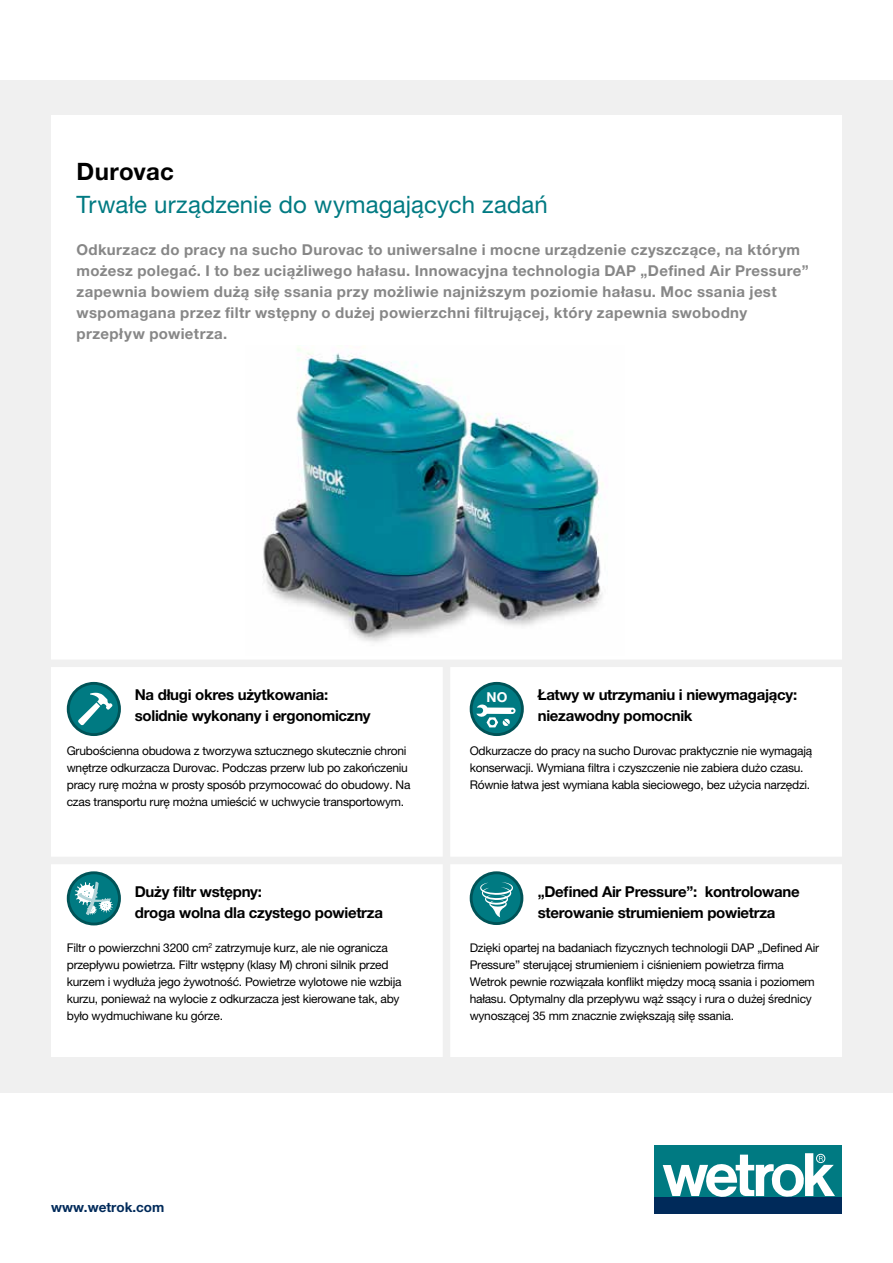
<style>
.page{position:relative;width:893px;height:1263px;background:#fff}
.page>*{position:absolute;margin:0;border:0;box-sizing:border-box;transform-origin:0 0}
.t1{font:24px "Helvetica Neue LT Pro";letter-spacing:.005em;color:#007a82}
.t2{font:700 24px "Helvetica Neue LT Pro";letter-spacing:.01em;color:#000}
.t3{font:700 15px/21px "Helvetica Neue LT Pro";letter-spacing:.025em;color:#878787}
.t4{font:700 15px/21px "Helvetica Neue LT Pro";letter-spacing:-.02em;color:#000}
.t5{font:700 13.65px "Helvetica Neue LT Pro";color:#fff}
.t6{font:700 13.5px "Helvetica Neue LT Pro";color:#002a5a}
.t7{font:12px/17.1px "Helvetica Neue LT Pro";letter-spacing:-.02em;color:#000}
</style>
<div class="page">
<div style="left:0;top:81px;width:893px;height:1012px;background:#f0f0f0"></div>
<div style="left:655px;top:1196px;width:187px;height:17px;background:#002a5a"></div>
<div style="left:655px;top:1145px;width:187px;height:51px;background:#007a82"></div>
<svg style="left:663px;top:1153px;width:172px;height:44px"></svg>
<div style="left:51px;top:115px;width:791px;height:942px;background:#fff"></div>
<svg style="left:68px;top:683px;width:51px;height:52px"></svg>
<div style="left:67px;top:682px;width:54px;height:54px;border:3px solid #005357;border-radius:50%"></div>
<svg style="left:78px;top:693px;width:35px;height:32px"></svg>
<div style="left:471px;top:683px;width:51px;height:52px;background:#007a82;border-radius:50%"></div>
<div style="left:470px;top:682px;width:54px;height:54px;border:3px solid #005357;border-radius:50%"></div>
<svg style="left:476px;top:704px;width:40px;height:23px"></svg>
<svg style="left:68px;top:873px;width:51px;height:51px"></svg>
<div style="left:67px;top:871px;width:54px;height:54px;border:3px solid #005357;border-radius:50%"></div>
<svg style="left:75px;top:881px;width:38px;height:35px"></svg>
<img style="left:262px;top:347px;width:341px;height:295px">
<div style="left:26px;top:659px;width:837px;height:8px;background:#f0f0f0"></div>
<div style="left:26px;top:857px;width:837px;height:7px;background:#f0f0f0"></div>
<div style="left:443px;top:665px;width:7px;height:410px;background:#f0f0f0"></div>
<svg style="left:471px;top:873px;width:51px;height:50px"></svg>
<div style="left:470px;top:871px;width:53px;height:54px;border:3px solid #005357;border-radius:50%"></div>
<svg style="left:480px;top:882px;width:33px;height:35px"></svg>
<h1 class="t2" style="left:77px;top:156px;width:99px">Durovac</h1>
<h1 class="t1" style="left:77px;top:190px;width:473px">Trwałe urządzenie do wymagających zadań</h1>
<p class="t3" style="left:77px;top:239px;width:734px">Odkurzacz do pracy na sucho Durovac to uniwersalne i mocne urządzenie czyszczące, na którym możesz polegać. I to bez uciążliwego hałasu. Innowacyjna technologia DAP „Defined Air Pressure” zapewnia bowiem dużą siłę ssania przy możliwie najniższym poziomie hałasu. Moc ssania jest wspomagana przez filtr wstępny o dużej powierzchni filtrującej, który zapewnia swobodny przepływ powietrza.</p>
<p class="t4" style="left:135px;top:683px;width:237px">Na długi okres użytkowania: solidnie wykonany i ergonomiczny</p>
<p class="t7" style="left:67px;top:742px;width:345px">Grubościenna obudowa z tworzywa sztucznego skutecznie chroni wnętrze odkurzacza Durovac. Podczas przerw lub po zakończeniu pracy rurę można w prosty sposób przymocować do obudowy. Na czas transportu rurę można umieścić w uchwycie transportowym.</p>
<p class="t4" style="left:135px;top:881px;width:250px">Duży filtr wstępny:<br>droga wolna dla czystego powietrza</p>
<p class="t7" style="left:67px;top:939px;width:336px">Filtr o powierzchni 3200 cm<sup>2</sup> zatrzymuje kurz, ale nie ogranicza przepływu powietrza. Filtr wstępny (klasy M) chroni silnik przed kurzem i wydłuża jego żywotność. Powietrze wylotowe nie wzbija kurzu, ponieważ na wylocie z odkurzacza jest kierowane tak, aby było wydmuchiwane ku górze.</p>
<p class="t4" style="left:538px;top:683px;width:261px">Łatwy w utrzymaniu i niewymagający: niezawodny pomocnik</p>
<p class="t7" style="left:470px;top:742px;width:344px">Odkurzacze do pracy na sucho Durovac praktycznie nie wymagają konserwacji. Wymiana filtra i czyszczenie nie zabiera dużo czasu.<br>Równie łatwa jest wymiana kabla sieciowego, bez użycia narzędzi.</p>
<p class="t5" style="left:487px;top:689px;width:22px">NO</p>
<p class="t4" style="left:538px;top:881px;width:263px">„Defined Air Pressure”: kontrolowane sterowanie strumieniem powietrza</p>
<p class="t7" style="left:470px;top:939px;width:351px">Dzięki opartej na badaniach fizycznych technologii DAP „Defined Air Pressure” sterującej strumieniem i ciśnieniem powietrza firma Wetrok pewnie rozwiązała konflikt między mocą ssania i poziomem hałasu. Optymalny dla przepływu wąż ssący i rura o dużej średnicy wynoszącej 35 mm znacznie zwiększają siłę ssania.</p>
<p class="t6" style="left:51px;top:1199px;width:115px">www.wetrok.com</p>
</div>
